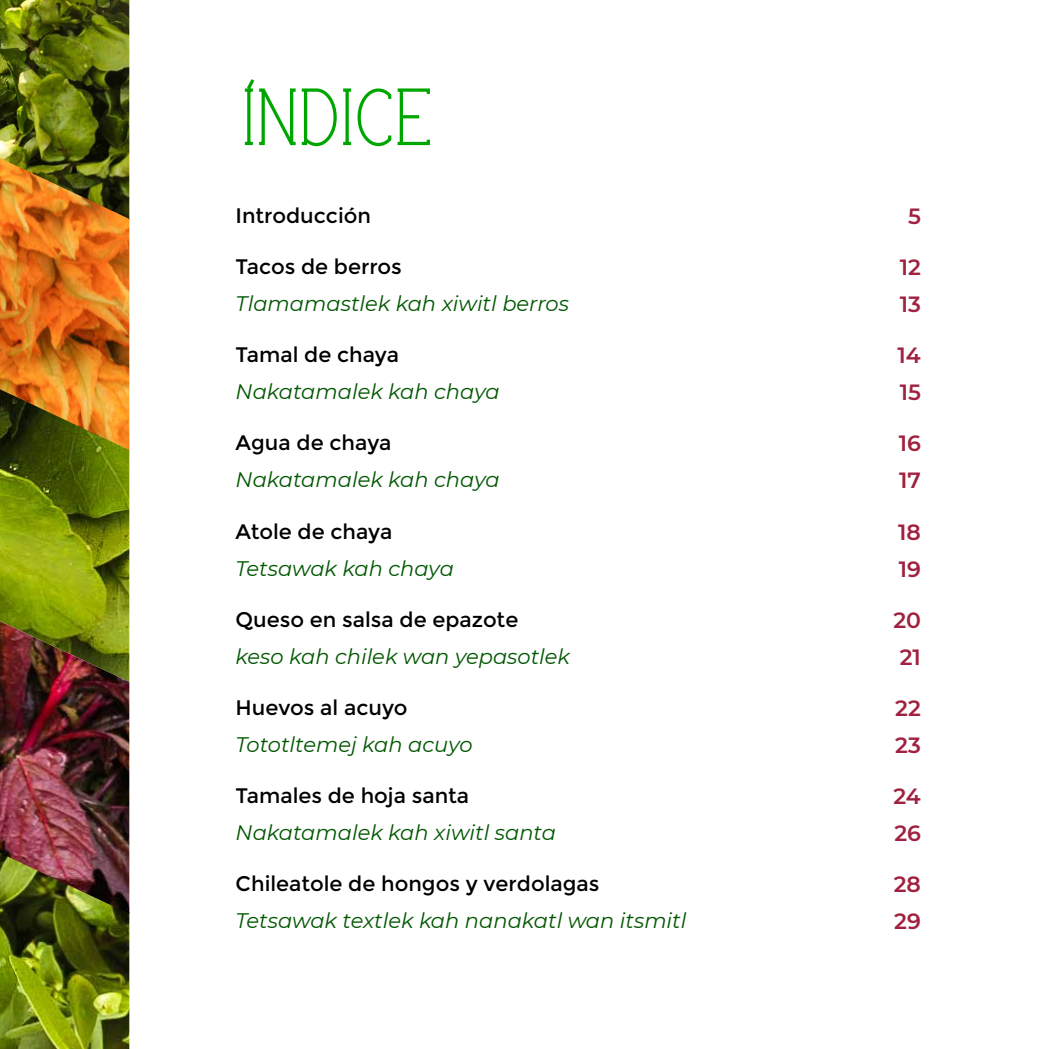
<style>
.page{position:relative;width:1049px;height:1049px;background:#fff}
.page>*{position:absolute;margin:0;border:0;box-sizing:border-box;transform-origin:0 0}
.t1{font:600 22px/37px "Montserrat";color:#a02140}
.t2{font:italic 21px "Montserrat";color:#005700}
.t3{font:21px "Montserrat";color:#000}
</style>
<div class="page">
<svg style="left:244px;top:79px;width:186px;height:68px"></svg>
<img style="left:0;top:0;width:129px;height:158px">
<img style="left:0;top:914px;width:129px;height:135px">
<img style="left:0;top:158px;width:129px;height:231px">
<img style="left:0;top:389px;width:129px;height:232px">
<img style="left:0;top:621px;width:129px;height:293px">
<p class="t3" style="left:236px;top:203px;width:137px">Introducción</p>
<p class="t3" style="left:236px;top:254px;width:168px">Tacos de berros</p>
<p class="t2" style="left:236px;top:289px;width:335px">Tlamamastlek kah xiwitl berros</p>
<p class="t3" style="left:236px;top:343px;width:165px">Tamal de chaya</p>
<p class="t2" style="left:236px;top:377px;width:266px">Nakatamalek kah chaya</p>
<p class="t3" style="left:236px;top:431px;width:157px">Agua de chaya</p>
<p class="t2" style="left:236px;top:465px;width:266px">Nakatamalek kah chaya</p>
<p class="t3" style="left:236px;top:519px;width:158px">Atole de chaya</p>
<p class="t2" style="left:236px;top:554px;width:220px">Tetsawak kah chaya</p>
<p class="t3" style="left:236px;top:607px;width:284px">Queso en salsa de epazote</p>
<p class="t2" style="left:236px;top:642px;width:336px">keso kah chilek wan yepasotlek</p>
<p class="t3" style="left:236px;top:695px;width:174px">Huevos al acuyo</p>
<p class="t2" style="left:236px;top:730px;width:238px">Tototltemej kah acuyo</p>
<p class="t3" style="left:236px;top:783px;width:235px">Tamales de hoja santa</p>
<p class="t2" style="left:236px;top:818px;width:322px">Nakatamalek kah xiwitl santa</p>
<p class="t3" style="left:236px;top:872px;width:365px">Chileatole de hongos y verdolagas</p>
<p class="t2" style="left:236px;top:906px;width:452px">Tetsawak textlek kah nanakatl wan itsmitl</p>
<p class="t1" style="left:908px;top:196px;width:14px">5</p>
<p class="t1" style="left:900px;top:248px;width:23px">12<br>13</p>
<p class="t1" style="left:897px;top:336px;width:25px">14<br>15</p>
<p class="t1" style="left:899px;top:424px;width:24px">16<br>17</p>
<p class="t1" style="left:898px;top:512px;width:24px">18<br>19</p>
<p class="t1" style="left:893px;top:600px;width:29px">20<br>21</p>
<p class="t1" style="left:895px;top:689px;width:27px">22<br>23</p>
<p class="t1" style="left:893px;top:777px;width:29px">24<br>26</p>
<p class="t1" style="left:894px;top:865px;width:29px">28<br>29</p>
</div>
